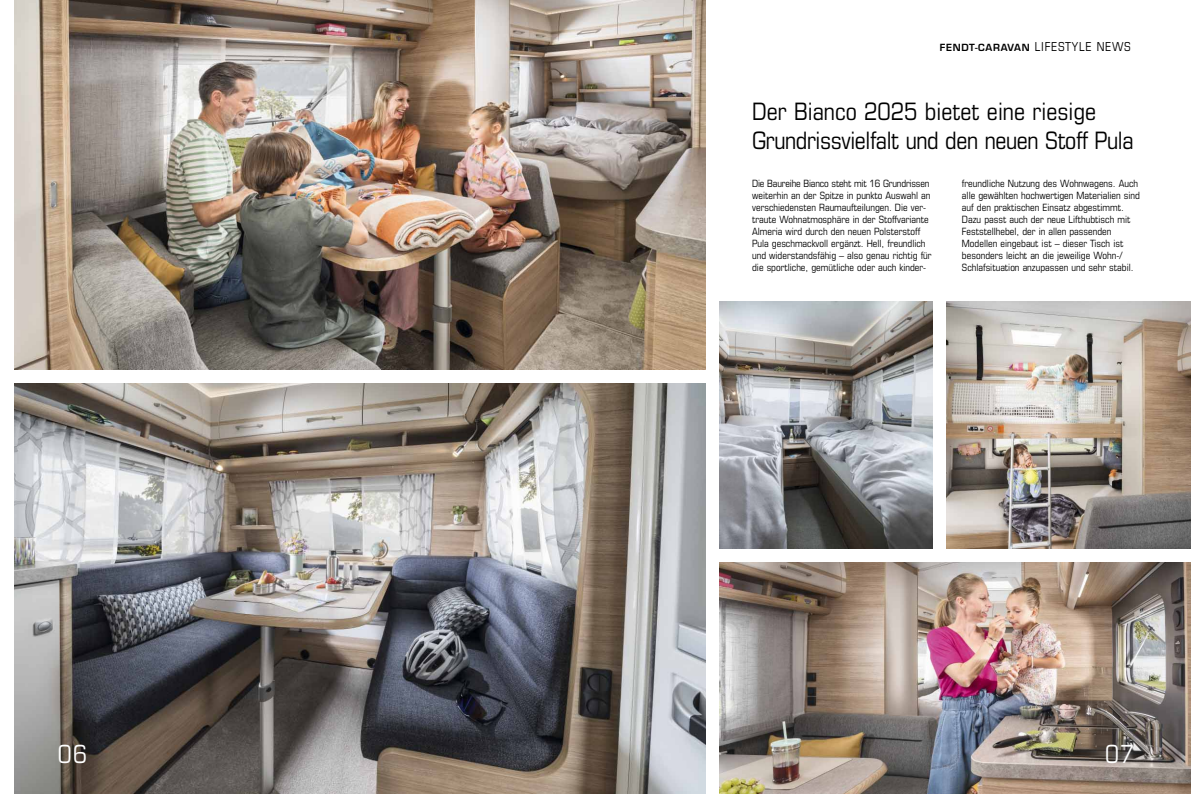
<style>
.page{position:relative;width:1191px;height:794px;background:#fff}
.page>*{position:absolute;margin:0;border:0;box-sizing:border-box;transform-origin:0 0}
.t1{font:condensed 25px "Eurostile";color:#fff}
.t2{font:condensed 24px/28.8px "Eurostile";letter-spacing:-.015em;color:#000}
.t3{font:condensed 10px/12px "Eurostile";color:#000}
.t4{font:600 9.6px "Eurostile";letter-spacing:.07em;color:#000}
.s1{font-weight:400;font-stretch:condensed;font-size:12.4px}
</style>
<div class="page">
<img style="left:720px;top:562px;width:471px;height:232px">
<img style="left:14px;top:0;width:692px;height:370px">
<img style="left:720px;top:301px;width:212px;height:247px">
<img style="left:14px;top:384px;width:692px;height:410px">
<img style="left:946px;top:301px;width:245px;height:247px">
<p class="t4" style="left:939px;top:43px;width:193px">FENDT-CARAVAN <span class="s1">LIFESTYLE NEWS</span></p>
<p class="t2" style="left:752px;top:99px;width:383px">Der Bianco 2025 bietet eine riesige<br>Grundrissvielfalt und den neuen Stoff Pula</p>
<p class="t3" style="left:752px;top:178px;width:181px">Die Baureihe Bianco steht mit 16 Grundrissen weiterhin an der Spitze in punkto Auswahl an verschiedensten Raumaufteilungen. Die ver&shy;traute Wohnatmosphäre in der Stoffvariante Almeria wird durch den neuen Polsterstoff Pula geschmackvoll ergänzt. Hell, freundlich und widerstandsfähig – also genau richtig für die sportliche, gemütliche oder auch kinder-</p>
<p class="t3" style="left:962px;top:178px;width:179px">freundliche Nutzung des Wohnwagens. Auch alle gewählten hochwertigen Materialien sind auf den praktischen Einsatz abgestimmt.<br>Dazu passt auch der neue Lifthubtisch mit Feststellhebel, der in allen passenden Modellen eingebaut ist – dieser Tisch ist besonders leicht an die jeweilige Wohn-/ Schlafsituation anzupassen und sehr stabil.</p>
<p class="t1" style="left:58px;top:744px;width:31px">06</p>
<p class="t1" style="left:1105px;top:744px;width:31px">07</p>
</div>
